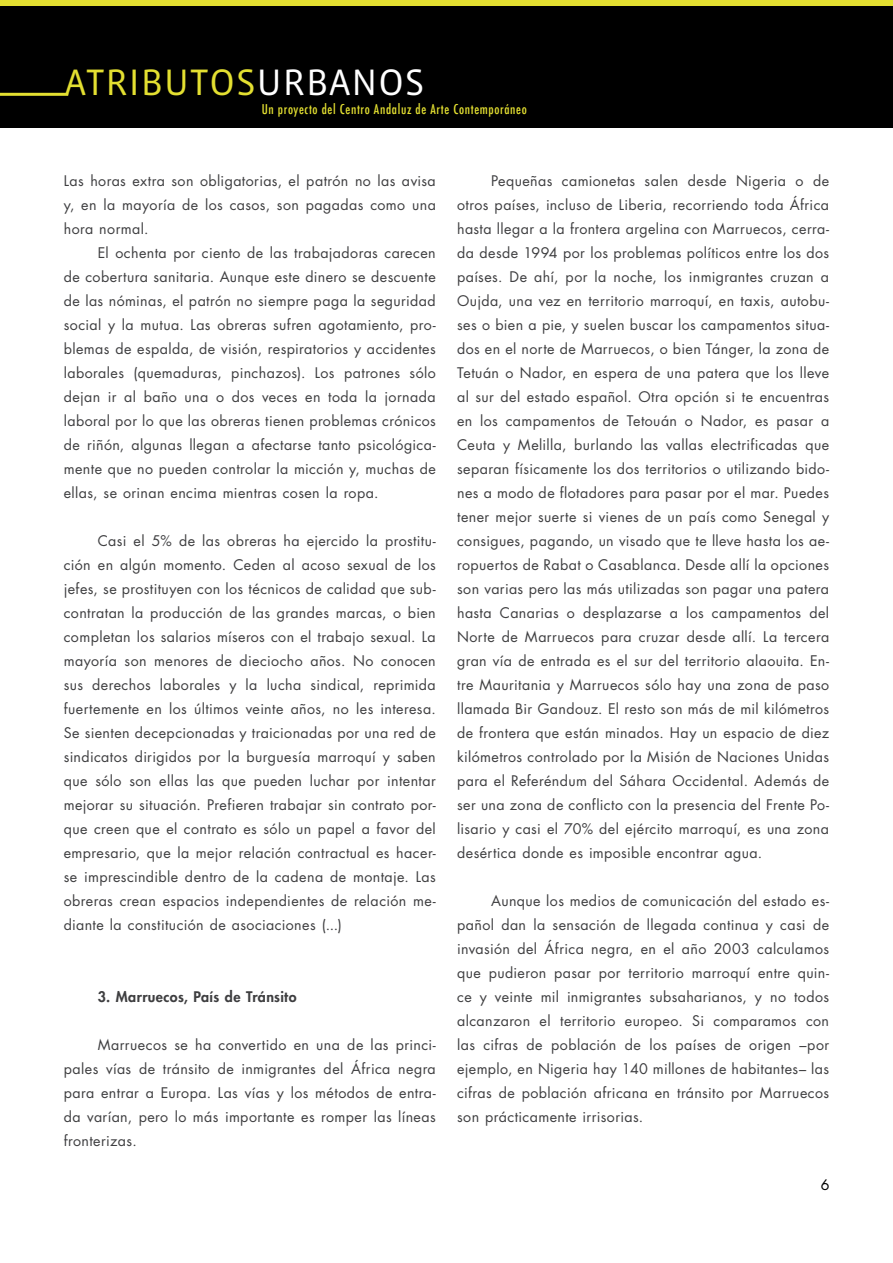
<style>
.page{position:relative;width:893px;height:1263px;background:#fff}
.page>*{position:absolute;margin:0;border:0;box-sizing:border-box;transform-origin:0 0}
.t1{font:37.65px "Vista Sans";letter-spacing:.025em;color:#e3df31}
.t2{font:14.25px/24px "Futura Std";letter-spacing:.03em;color:#3e3e40;text-align:justify}
.subtitles{font:800 14.25px "Futura Std";letter-spacing:.025em;color:#3e3e40}
.t3{font:14.25px "Futura Std";color:#000}
.t4{font:500 condensed 13.2px "Futura";letter-spacing:.05em;color:#e3df31}
.s1{color:#fff}
</style>
<div class="page">
<div style="left:0;top:6px;width:893px;height:122px;background:#000"></div>
<div style="left:0;top:0;width:893px;height:5px;background:#e3df31"></div>
<hr style="left:0;top:93px;width:68px;height:3px;background:#e3df31">
<h1 class="t1" style="left:65px;top:64px;width:361px">ATRIBUTOS<span class="s1">URBANOS</span></h1>
<p class="t4" style="left:262px;top:100px;width:267px">Un proyecto del Centro Andaluz de Arte Contemporáneo</p>
<p class="t2" style="left:64px;top:168px;width:374px">Las horas extra son obligatorias, el patrón no las avisa y, en la mayoría de los casos, son pagadas como una hora normal.</p>
<p class="t2" style="left:64px;top:240px;width:374px;text-indent:34px">El ochenta por ciento de las trabajadoras carecen de cobertura sanitaria. Aunque este dinero se descuente de las nóminas, el patrón no siempre paga la seguridad social y la mutua. Las obreras sufren agotamiento, pro&shy;blemas de espalda, de visión, respiratorios y accidentes laborales (quemaduras, pinchazos). Los patrones sólo dejan ir al baño una o dos veces en toda la jornada laboral por lo que las obreras tienen problemas crónicos de riñón, algunas llegan a afectarse tanto psicológica&shy;mente que no pueden controlar la micción y, muchas de ellas, se orinan encima mientras cosen la ropa.</p>
<p class="t2" style="left:64px;top:528px;width:374px;text-indent:34px">Casi el 5% de las obreras ha ejercido la prostitu&shy;ción en algún momento. Ceden al acoso sexual de los jefes, se prostituyen con los técnicos de calidad que sub&shy;contratan la producción de las grandes marcas, o bien completan los salarios míseros con el trabajo sexual. La mayoría son menores de dieciocho años. No conocen sus derechos laborales y la lucha sindical, reprimida fuertemente en los últimos veinte años, no les interesa.<br>Se sienten decepcionadas y traicionadas por una red de sindicatos dirigidos por la burguesía marroquí y saben que sólo son ellas las que pueden luchar por intentar mejorar su situación. Prefieren trabajar sin contrato por&shy;que creen que el contrato es sólo un papel a favor del empresario, que la mejor relación contractual es hacer&shy;se imprescindible dentro de la cadena de montaje. Las obreras crean espacios independientes de relación me&shy;diante la constitución de asociaciones (...)</p>
<p class="subtitles" style="left:98px;top:987px;width:200px">3. Marruecos, País de Tránsito</p>
<p class="t2" style="left:64px;top:1032px;width:374px;text-indent:34px">Marruecos se ha convertido en una de las princi&shy;pales vías de tránsito de inmigrantes del África negra para entrar a Europa. Las vías y los métodos de entra&shy;da varían, pero lo más importante es romper las líneas fronterizas.</p>
<p class="t2" style="left:457px;top:168px;width:374px;text-indent:34px">Pequeñas camionetas salen desde Nigeria o de otros países, incluso de Liberia, recorriendo toda África hasta llegar a la frontera argelina con Marruecos, cerra&shy;da desde 1994 por los problemas políticos entre los dos países. De ahí, por la noche, los inmigrantes cruzan a Oujda, una vez en territorio marroquí, en taxis, autobu&shy;ses o bien a pie, y suelen buscar los campamentos situa&shy;dos en el norte de Marruecos, o bien Tánger, la zona de Tetuán o Nador, en espera de una patera que los lleve al sur del estado español. Otra opción si te encuentras en los campamentos de Tetouán o Nador, es pasar a Ceuta y Melilla, burlando las vallas electrificadas que separan físicamente los dos territorios o utilizando bido&shy;nes a modo de flotadores para pasar por el mar. Puedes tener mejor suerte si vienes de un país como Senegal y consigues, pagando, un visado que te lleve hasta los ae&shy;ropuertos de Rabat o Casablanca. Desde allí la opciones son varias pero las más utilizadas son pagar una patera hasta Canarias o desplazarse a los campamentos del Norte de Marruecos para cruzar desde allí. La tercera gran vía de entrada es el sur del territorio alaouita. En&shy;tre Mauritania y Marruecos sólo hay una zona de paso llamada Bir Gandouz. El resto son más de mil kilómetros de frontera que están minados. Hay un espacio de diez kilómetros controlado por la Misión de Naciones Unidas para el Referéndum del Sáhara Occidental. Además de ser una zona de conflicto con la presencia del Frente Po&shy;lisario y casi el 70% del ejército marroquí, es una zona desértica donde es imposible encontrar agua.</p>
<p class="t2" style="left:457px;top:888px;width:374px;text-indent:34px">Aunque los medios de comunicación del estado es&shy;pañol dan la sensación de llegada continua y casi de invasión del África negra, en el año 2003 calculamos que pudieron pasar por territorio marroquí entre quin&shy;ce y veinte mil inmigrantes subsaharianos, y no todos alcanzaron el territorio europeo. Si comparamos con las cifras de población de los países de origen –por ejemplo, en Nigeria hay 140 millones de habitantes– las cifras de población africana en tránsito por Marruecos son prácticamente irrisorias.</p>
<p class="t3" style="left:821px;top:1175px;width:10px">6</p>
</div>
